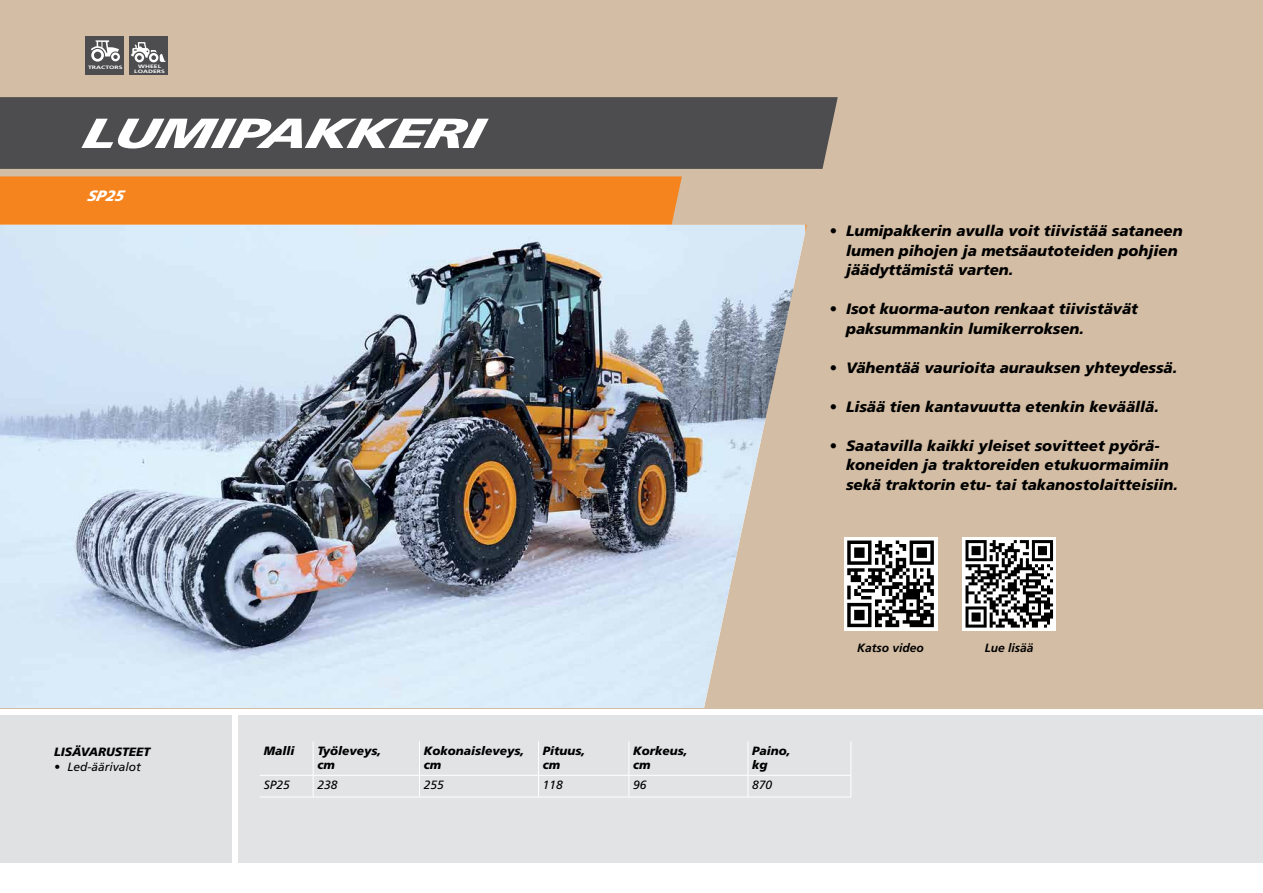
<style>
.page{position:relative;width:1263px;height:893px;background:#fff}
.page>*{position:absolute;margin:0;border:0;box-sizing:border-box;transform-origin:0 0}
.t1{font:italic 900 42px "Frutiger LT Std";letter-spacing:-.025em;color:#fff;scale:1.43 1}
.t2{font:italic 900 15px/19.5px "Frutiger LT Std";color:#000}
.t3{font:italic 900 15px "Frutiger LT Std";color:#fff}
.t4{font:italic 900 12px/14.4px "Frutiger LT Std";color:#000}
.t5{font:italic 12px "Frutiger LT Std";color:#000}
.t6{font:italic 700 12px "Frutiger LT Std";color:#000}
.t7{font:700 4.8px/4.9px "Frutiger LT Std";color:#fff;text-align:center;scale:1.43 1}
</style>
<div class="page">
<div style="left:0;top:715px;width:231px;height:148px;background:#e0e1e3"></div>
<div style="left:238px;top:715px;width:1025px;height:148px;background:#e2e3e4"></div>
<div style="left:0;top:0;width:1263px;height:708px;background:#d3bda4"></div>
<div style="left:0;top:176px;width:682px;height:49px;background:#f5841f"></div>
<img style="left:0;top:225px;width:805px;height:483px">
<div style="left:0;top:97px;width:838px;height:72px;background:#4d4d4f"></div>
<div style="left:962px;top:537px;width:94px;height:94px;background:#fff"></div>
<svg style="left:965px;top:540px;width:88px;height:88px"></svg>
<div style="left:844px;top:537px;width:93px;height:94px;background:#fff"></div>
<svg style="left:847px;top:540px;width:87px;height:87px"></svg>
<hr style="left:313px;top:741px;width:1px;height:34px;background:#fff">
<hr style="left:419px;top:741px;width:1px;height:34px;background:#fff">
<hr style="left:538px;top:741px;width:1px;height:34px;background:#fff">
<hr style="left:629px;top:741px;width:1px;height:34px;background:#fff">
<hr style="left:748px;top:741px;width:1px;height:34px;background:#fff">
<hr style="left:851px;top:741px;width:1px;height:34px;background:#fff">
<hr style="left:260px;top:775px;width:53px;height:1px;background:#fff">
<hr style="left:313px;top:775px;width:106px;height:1px;background:#fff">
<svg style="left:313px;top:776px;width:1px;height:21px"></svg>
<hr style="left:419px;top:775px;width:119px;height:1px;background:#fff">
<svg style="left:419px;top:776px;width:1px;height:21px"></svg>
<hr style="left:538px;top:775px;width:91px;height:1px;background:#fff">
<svg style="left:538px;top:776px;width:1px;height:21px"></svg>
<hr style="left:629px;top:775px;width:119px;height:1px;background:#fff">
<svg style="left:629px;top:776px;width:1px;height:21px"></svg>
<hr style="left:748px;top:775px;width:103px;height:1px;background:#fff">
<svg style="left:748px;top:776px;width:1px;height:21px"></svg>
<svg style="left:851px;top:776px;width:1px;height:20px"></svg>
<hr style="left:260px;top:797px;width:53px;height:1px;background:#fff">
<hr style="left:313px;top:797px;width:106px;height:1px;background:#fff">
<hr style="left:419px;top:797px;width:119px;height:1px;background:#fff">
<hr style="left:538px;top:797px;width:91px;height:1px;background:#fff">
<hr style="left:629px;top:797px;width:119px;height:1px;background:#fff">
<hr style="left:748px;top:797px;width:103px;height:1px;background:#fff">
<div style="left:86px;top:36px;width:38px;height:39px;background:#4d4d4f"></div>
<svg style="left:91px;top:40px;width:29px;height:22px"></svg>
<div style="left:129px;top:36px;width:39px;height:39px;background:#4d4d4f"></div>
<svg style="left:131px;top:42px;width:35px;height:20px"></svg>
<p class="t7" style="left:88px;top:65px;width:26px">TRACTORS</p>
<p class="t7" style="left:134px;top:64px;width:23px">WHEEL<br>LOADERS</p>
<h1 class="t1" style="left:81px;top:108px;width:289px">LUMIPAKKERI</h1>
<p class="t3" style="left:87px;top:187px;width:42px">SP25</p>
<p class="t2" style="left:846px;top:221px;width:338px;text-indent:-16px">• Lumipakkerin avulla voit tiivistää sataneen lumen pihojen ja metsäautoteiden pohjien jäädyttämistä varten.</p>
<p class="t2" style="left:846px;top:299px;width:293px;text-indent:-16px">• Isot kuorma-auton renkaat tiivistävät paksummankin lumikerroksen.</p>
<p class="t2" style="left:829px;top:358px;width:349px">• Vähentää vaurioita aurauksen yhteydessä.</p>
<p class="t2" style="left:829px;top:397px;width:331px">• Lisää tien kantavuutta etenkin keväällä.</p>
<p class="t2" style="left:846px;top:436px;width:334px;text-indent:-16px">• Saatavilla kaikki yleiset sovitteet pyörä&shy;koneiden ja traktoreiden etukuormaimiin sekä traktorin etu- tai takanostolaitteisiin.</p>
<p class="t4" style="left:54px;top:745px;width:98px">LISÄVARUSTEET</p>
<p class="t5" style="left:54px;top:760px;width:88px">• Led-äärivalot</p>
<p class="t4" style="left:264px;top:743px;width:32px">Malli</p>
<p class="t4" style="left:317px;top:743px;width:65px">Työleveys, cm</p>
<p class="t4" style="left:424px;top:743px;width:102px">Kokonaisleveys, cm</p>
<p class="t4" style="left:543px;top:743px;width:44px">Pituus, cm</p>
<p class="t4" style="left:633px;top:743px;width:56px">Korkeus, cm</p>
<p class="t4" style="left:752px;top:743px;width:40px">Paino, kg</p>
<p class="t5" style="left:264px;top:777px;width:28px">SP25</p>
<p class="t5" style="left:317px;top:777px;width:22px">238</p>
<p class="t5" style="left:424px;top:777px;width:22px">255</p>
<p class="t5" style="left:543px;top:777px;width:22px">118</p>
<p class="t5" style="left:633px;top:777px;width:15px">96</p>
<p class="t5" style="left:752px;top:777px;width:22px">870</p>
<p class="t6" style="left:857px;top:641px;width:68px">Katso video</p>
<p class="t6" style="left:985px;top:641px;width:50px">Lue lisää</p>
</div>
